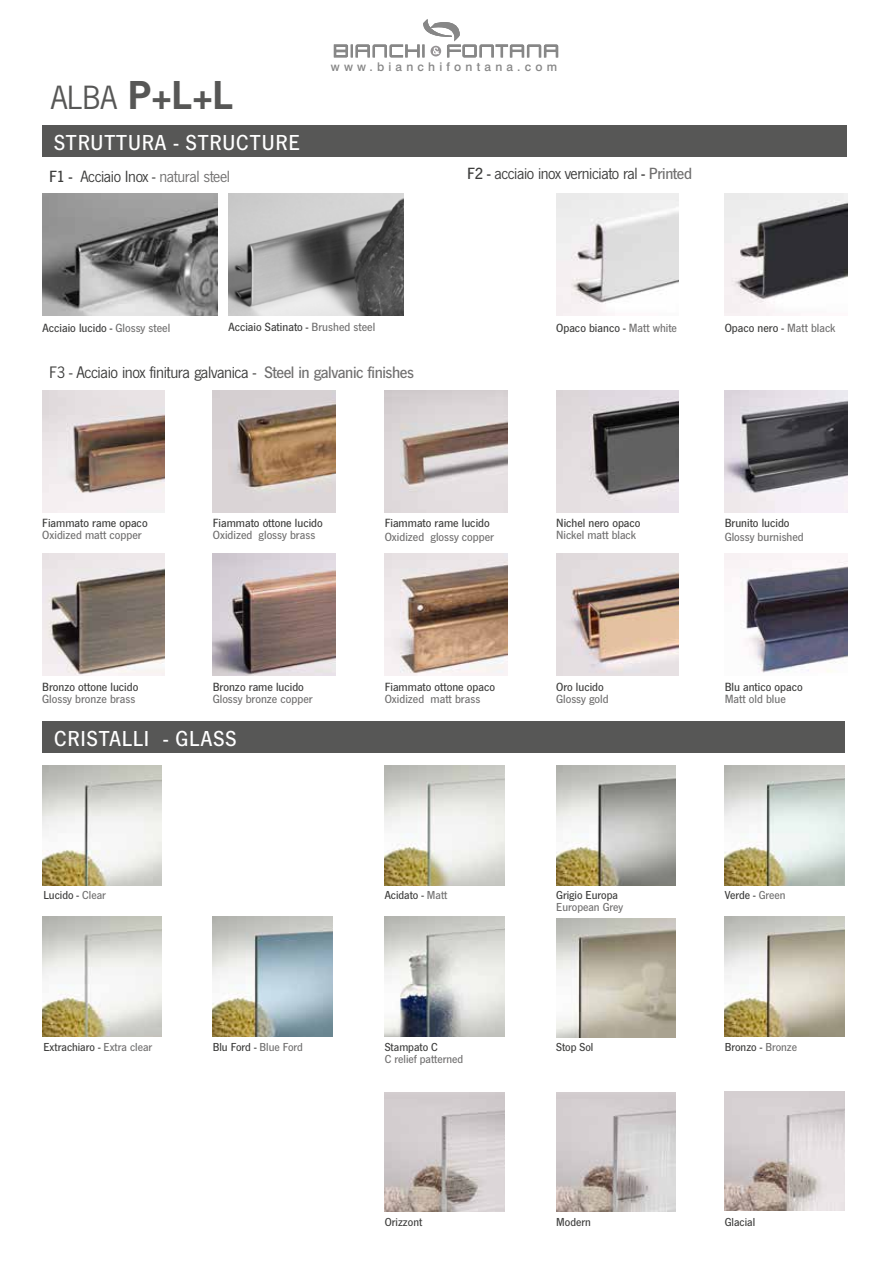
<style>
.page{position:relative;width:893px;height:1263px;background:#fff}
.page>*{position:absolute;margin:0;border:0;box-sizing:border-box;transform-origin:0 0}
.t1{font:700 36px "News Gothic Std";color:#575756}
.t2{font:500 22.5px "News Got T";letter-spacing:.04em;color:#fff}
.t3{font:17.25px "News Got T";letter-spacing:-.025em;color:#3c3c3b}
.t4{font:16.8px "News Got T";letter-spacing:-.025em;color:#3c3c3b}
.t5{font:500 12.3px "News Got T";color:#3c3c3b}
.t6{font:500 12.3px "News Got T";color:#706f6f}
.t7{font:500 12px "News Got T";color:#3c3c3b}
.t8{font:500 12px "News Got T";color:#706f6f}
.t9{font:500 12px "Swiss 721 BT";letter-spacing:.35em;color:#878787}
.s1{font-weight:400;font-size:30px}
.s2{font-weight:500}
.s3{color:#706f6f}
.s4{font-weight:500;color:#706f6f}
</style>
<div class="page">
<svg style="left:333px;top:20px;width:226px;height:38px"></svg>
<img style="left:42px;top:193px;width:175px;height:123px">
<img style="left:556px;top:553px;width:123px;height:122px">
<img style="left:725px;top:553px;width:122px;height:120px">
<img style="left:725px;top:391px;width:122px;height:122px">
<img style="left:385px;top:391px;width:122px;height:122px">
<img style="left:213px;top:391px;width:122px;height:122px">
<img style="left:385px;top:553px;width:122px;height:122px">
<img style="left:213px;top:553px;width:122px;height:122px">
<img style="left:42px;top:553px;width:123px;height:122px">
<img style="left:42px;top:391px;width:123px;height:122px">
<img style="left:556px;top:390px;width:123px;height:123px">
<img style="left:228px;top:193px;width:175px;height:123px">
<img style="left:725px;top:193px;width:122px;height:123px">
<img style="left:556px;top:193px;width:123px;height:123px">
<img style="left:385px;top:917px;width:119px;height:119px">
<img style="left:725px;top:917px;width:119px;height:119px">
<img style="left:556px;top:766px;width:120px;height:119px">
<img style="left:385px;top:1092px;width:119px;height:120px">
<img style="left:556px;top:1092px;width:120px;height:120px">
<img style="left:725px;top:1091px;width:119px;height:119px">
<img style="left:42px;top:766px;width:120px;height:119px">
<img style="left:385px;top:766px;width:119px;height:119px">
<img style="left:725px;top:766px;width:119px;height:119px">
<img style="left:42px;top:917px;width:120px;height:119px">
<img style="left:213px;top:917px;width:119px;height:119px">
<img style="left:556px;top:919px;width:120px;height:119px">
<div style="left:42px;top:125px;width:805px;height:31px;background:#575756"></div>
<div style="left:42px;top:721px;width:803px;height:32px;background:#575756"></div>
<h1 class="t1" style="left:51px;top:72px;width:184px"><span class="s1">ALBA</span> P+L+L</h1>
<h2 class="t2" style="left:54px;top:130px;width:247px">STRUTTURA - STRUCTURE</h2>
<h3 class="t4" style="left:49px;top:167px;width:182px"><span class="s2">F1 -</span> Acciaio Inox - <span class="s3">natural steel</span></h3>
<p class="t9" style="left:331px;top:59px;width:228px">www.bianchifontana.com</p>
<h3 class="t4" style="left:467px;top:164px;width:226px"><span class="s2">F2 -</span> acciaio inox verniciato ral <span class="s2">-</span> <span class="s4">Printed</span></h3>
<p class="t5" style="left:43px;top:321px;width:129px">Acciaio lucido - <span class="s3">Glossy steel</span></p>
<p class="t5" style="left:228px;top:320px;width:148px">Acciaio Satinato - <span class="s3">Brushed steel</span></p>
<p class="t5" style="left:556px;top:321px;width:122px">Opaco bianco - <span class="s3">Matt white</span></p>
<p class="t5" style="left:725px;top:321px;width:112px">Opaco nero - <span class="s3">Matt black</span></p>
<h3 class="t3" style="left:49px;top:363px;width:366px">F3 - Acciaio inox finitura galvanica - <span class="s4">Steel in galvanic finishes</span></h3>
<p class="t5" style="left:42px;top:516px;width:107px">Fiammato rame opaco</p>
<p class="t6" style="left:42px;top:528px;width:101px">Oxidized matt copper</p>
<p class="t5" style="left:213px;top:516px;width:111px">Fiammato ottone lucido</p>
<p class="t6" style="left:213px;top:528px;width:104px">Oxidized glossy brass</p>
<p class="t5" style="left:385px;top:516px;width:107px">Fiammato rame lucido</p>
<p class="t6" style="left:385px;top:530px;width:111px">Oxidized glossy copper</p>
<p class="t5" style="left:556px;top:516px;width:86px">Nichel nero opaco</p>
<p class="t6" style="left:556px;top:528px;width:81px">Nickel matt black</p>
<p class="t5" style="left:725px;top:516px;width:66px">Brunito lucido</p>
<p class="t6" style="left:725px;top:530px;width:81px">Glossy burnished</p>
<p class="t5" style="left:42px;top:680px;width:98px">Bronzo ottone lucido</p>
<p class="t6" style="left:42px;top:692px;width:94px">Glossy bronze brass</p>
<p class="t5" style="left:213px;top:680px;width:93px">Bronzo rame lucido</p>
<p class="t6" style="left:213px;top:692px;width:101px">Glossy bronze copper</p>
<p class="t5" style="left:385px;top:680px;width:112px">Fiammato ottone opaco</p>
<p class="t6" style="left:385px;top:692px;width:97px">Oxidized matt brass</p>
<p class="t5" style="left:556px;top:680px;width:49px">Oro lucido</p>
<p class="t6" style="left:556px;top:692px;width:54px">Glossy gold</p>
<p class="t5" style="left:725px;top:680px;width:80px">Blu antico opaco</p>
<p class="t6" style="left:725px;top:692px;width:63px">Matt old blue</p>
<h2 class="t2" style="left:54px;top:726px;width:184px">CRISTALLI - GLASS</h2>
<p class="t7" style="left:43px;top:888px;width:64px">Lucido - <span class="s3">Clear</span></p>
<p class="t7" style="left:43px;top:1040px;width:110px">Extrachiaro - <span class="s3">Extra clear</span></p>
<p class="t7" style="left:385px;top:888px;width:64px">Acidato - <span class="s3">Matt</span></p>
<p class="t7" style="left:725px;top:888px;width:62px">Verde - <span class="s3">Green</span></p>
<p class="t7" style="left:556px;top:888px;width:63px">Grigio Europa</p>
<p class="t8" style="left:556px;top:900px;width:68px">European Grey</p>
<p class="t7" style="left:213px;top:1040px;width:92px">Blu Ford - <span class="s3">Blue Ford</span></p>
<p class="t7" style="left:556px;top:1040px;width:39px">Stop Sol</p>
<p class="t7" style="left:725px;top:1040px;width:74px">Bronzo - <span class="s3">Bronze</span></p>
<p class="t7" style="left:385px;top:1040px;width:55px">Stampato C</p>
<p class="t8" style="left:385px;top:1052px;width:80px">C relief patterned</p>
<p class="t7" style="left:385px;top:1215px;width:39px">Orizzont</p>
<p class="t7" style="left:556px;top:1215px;width:36px">Modern</p>
<p class="t7" style="left:725px;top:1215px;width:32px">Glacial</p>
</div>
